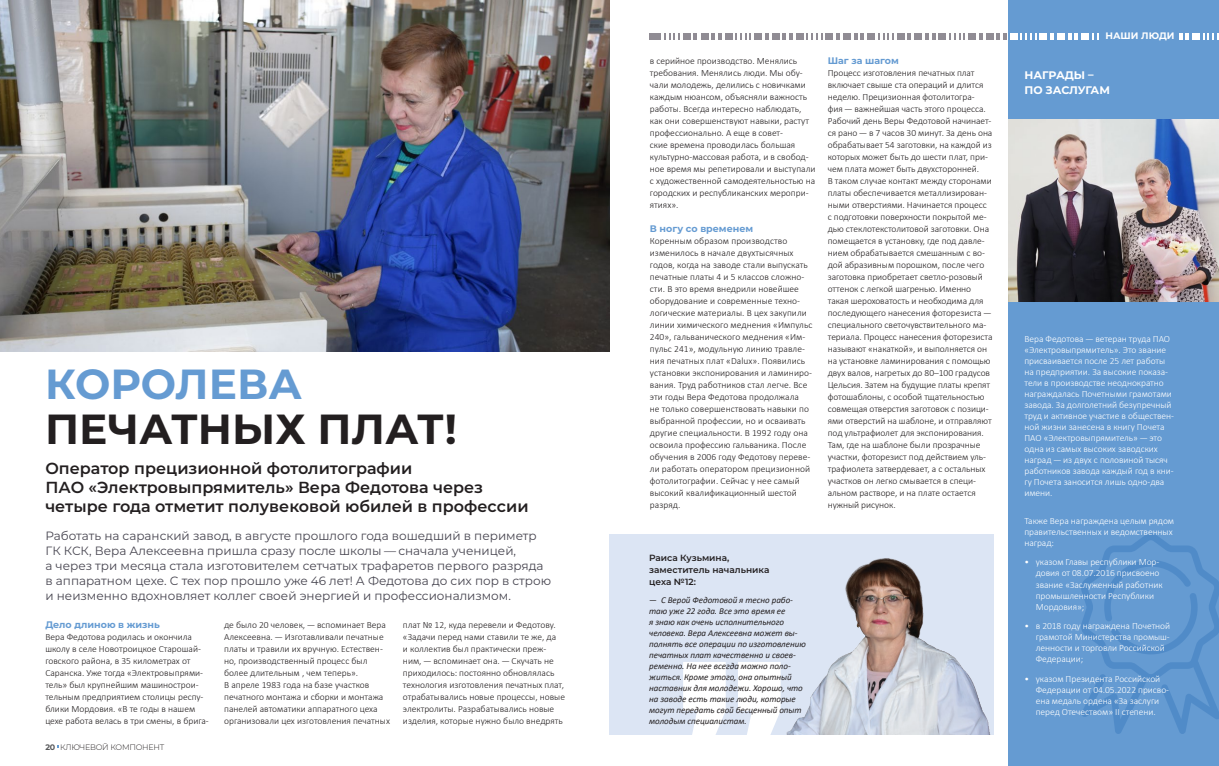
<style>
.page{position:relative;width:1219px;height:766px;background:#fff}
.page>*{position:absolute;margin:0;border:0;box-sizing:border-box;transform-origin:0 0}
.t1{font:700 42px "Montserrat";color:#231f20}
.t2{font:700 42px "Montserrat";color:#659bd2}
.t3{font:600 16px/19px "Montserrat";color:#231f20}
.t4{font:12px/15px "Montserrat";color:#46444f}
.t5{font:700 11px/15px "Montserrat";letter-spacing:-.005em;color:#fff}
.t6{font:300 9.5px/12px "Calibri";color:#231f20}
.t7{font:300 9.5px/11px "Calibri";letter-spacing:-.005em;color:#fff}
.t8{font:700 9.5px "Montserrat";color:#659bd2}
.t9{font:700 9.4px "Montserrat";color:#fff}
.t10{font:italic 9px/11px "Calibri";letter-spacing:-.005em;color:#231f20}
.t11{font:600 9px/12px "Montserrat";color:#231f20}
.t12{font:300 8px "Montserrat";letter-spacing:-.03em;color:#231f20}
.s1{font-weight:700;color:#58595b}
.s2{font-size:8.5px}
</style>
<div class="page">
<div style="left:1008px;top:0;width:211px;height:765px;background:#659bd2"></div>
<img style="left:0;top:0;width:609px;height:351px">
<div style="left:1057px;top:33px;width:8px;height:7px;background:#fff"></div>
<div style="left:1081px;top:33px;width:8px;height:7px;background:#fff"></div>
<svg style="left:1068px;top:33px;width:10px;height:7px"></svg>
<svg style="left:1092px;top:33px;width:2px;height:7px"></svg>
<div style="left:986px;top:33px;width:8px;height:7px;background:#908c94"></div>
<div style="left:1010px;top:33px;width:8px;height:7px;background:#fff"></div>
<div style="left:1039px;top:33px;width:8px;height:7px;background:#fff"></div>
<svg style="left:996px;top:33px;width:11px;height:7px"></svg>
<svg style="left:1050px;top:33px;width:4px;height:7px"></svg>
<svg style="left:1020px;top:33px;width:16px;height:7px"></svg>
<div style="left:914px;top:33px;width:8px;height:7px;background:#908c94"></div>
<div style="left:938px;top:33px;width:8px;height:7px;background:#908c94"></div>
<div style="left:968px;top:33px;width:8px;height:7px;background:#908c94"></div>
<svg style="left:925px;top:33px;width:11px;height:7px"></svg>
<svg style="left:979px;top:33px;width:3px;height:7px"></svg>
<svg style="left:949px;top:33px;width:16px;height:7px"></svg>
<div style="left:843px;top:33px;width:8px;height:7px;background:#908c94"></div>
<div style="left:867px;top:33px;width:8px;height:7px;background:#908c94"></div>
<div style="left:897px;top:33px;width:7px;height:7px;background:#908c94"></div>
<svg style="left:854px;top:33px;width:10px;height:7px"></svg>
<svg style="left:907px;top:33px;width:4px;height:7px"></svg>
<svg style="left:878px;top:33px;width:16px;height:7px"></svg>
<div style="left:772px;top:33px;width:8px;height:7px;background:#908c94"></div>
<div style="left:796px;top:33px;width:8px;height:7px;background:#908c94"></div>
<div style="left:825px;top:33px;width:8px;height:7px;background:#908c94"></div>
<svg style="left:782px;top:33px;width:11px;height:7px"></svg>
<svg style="left:836px;top:33px;width:4px;height:7px"></svg>
<svg style="left:806px;top:33px;width:17px;height:7px"></svg>
<div style="left:700px;top:33px;width:8px;height:7px;background:#908c94"></div>
<div style="left:725px;top:33px;width:7px;height:7px;background:#908c94"></div>
<div style="left:754px;top:33px;width:8px;height:7px;background:#908c94"></div>
<svg style="left:711px;top:33px;width:11px;height:7px"></svg>
<svg style="left:765px;top:33px;width:4px;height:7px"></svg>
<svg style="left:735px;top:33px;width:16px;height:7px"></svg>
<div style="left:649px;top:33px;width:12px;height:7px;background:#908c94"></div>
<div style="left:683px;top:33px;width:8px;height:7px;background:#908c94"></div>
<svg style="left:693px;top:33px;width:4px;height:7px"></svg>
<svg style="left:664px;top:33px;width:16px;height:7px"></svg>
<div style="left:1097px;top:33px;width:8px;height:7px;background:#fff"></div>
<div style="left:1192px;top:33px;width:8px;height:7px;background:#fff"></div>
<svg style="left:1179px;top:33px;width:10px;height:7px"></svg>
<svg style="left:1203px;top:33px;width:16px;height:7px"></svg>
<div style="left:1099px;top:30px;width:80px;height:11px;background:#659bd2"></div>
<div style="left:609px;top:534px;width:385px;height:200px;background:#dce5f4"></div>
<svg style="left:683px;top:661px;width:98px;height:74px"></svg>
<img style="left:781px;top:552px;width:213px;height:182px">
<img style="left:1008px;top:119px;width:211px;height:182px">
<svg style="left:1081px;top:534px;width:138px;height:199px"></svg>
<h1 class="t2" style="left:45px;top:353px;width:258px">КОРОЛЕВА</h1>
<h1 class="t1" style="left:45px;top:398px;width:413px">ПЕЧАТНЫХ ПЛАТ!</h1>
<h2 class="t3" style="left:45px;top:458px;width:485px">Оператор прецизионной фотолитографии<br>ПАО «Электровыпрямитель» Вера Федотова через четыре года отметит полувековой юбилей в профессии</h2>
<p class="t4" style="left:45px;top:527px;width:507px">Работать на саранский завод, в августе прошлого года вошедший в периметр ГК КСК, Вера Алексеевна пришла сразу после школы — сначала ученицей,<br>а через три месяца стала изготовителем сетчатых трафаретов первого разряда в аппаратном цехе. С тех пор прошло уже 46 лет! А Федотова до сих пор в строю и неизменно вдохновляет коллег своей энергией и профессионализмом.</p>
<p class="t8" style="left:45px;top:617px;width:116px">Дело длиною в жизнь</p>
<p class="t6" style="left:45px;top:630px;width:165px">Вера Федотова родилась и окончила школу в селе Новотроицкое Старошай&shy;говского района, в 35 километрах от Саранска. Уже тогда «Электровыпрями&shy;тель» был крупнейшим машинострои&shy;тельным предприятием столицы респу&shy;блики Мордовия. «В те годы в нашем цехе работа велась в три смены, в брига-</p>
<p class="t6" style="left:224px;top:618px;width:167px">де было 20 человек, — вспоминает Вера Алексеевна. — Изготавливали печатные платы и травили их вручную. Естествен&shy;но, производственный процесс был более длительным , чем теперь».<br>В апреле 1983 года на базе участков печатного монтажа и сборки и монтажа панелей автоматики аппаратного цеха организовали цех изготовления печатных</p>
<p class="t6" style="left:403px;top:618px;width:164px">плат № 12, куда перевели и Федотову. «Задачи перед нами ставили те же, да<br>и коллектив был практически преж&shy;ним, — вспоминает она. — Скучать не приходилось: постоянно обновлялась технология изготовления печатных плат, отрабатывались новые процессы, новые электролиты. Разрабатывались новые изделия, которые нужно было внедрять</p>
<p class="t12" style="left:45px;top:741px;width:120px"><span class="s1">20</span> КЛЮЧЕВОЙ КОМПОНЕНТ</p>
<p class="t6" style="left:650px;top:54px;width:167px">в серийное производство. Менялись требования. Менялись люди. Мы обу&shy;чали молодежь, делились с новичками каждым нюансом, объясняли важность работы. Всегда интересно наблюдать, как они совершенствуют навыки, растут профессионально. А еще в совет-<br>ские времена проводилась большая культурно--массовая работа, и в свобод&shy;ное время мы репетировали и выступали с художественной самодеятельностью на городских и республиканских меропри&shy;ятиях».</p>
<p class="t8" style="left:650px;top:221px;width:105px">В ногу со временем</p>
<p class="t6" style="left:650px;top:234px;width:164px">Коренным образом производство изменилось в начале двухтысячных годов, когда на заводе стали выпускать печатные платы 4 и 5 классов сложно&shy;сти. В это время внедрили новейшее оборудование и современные техно&shy;логические материалы. В цех закупили линии химического меднения «Импульс 240», гальванического меднения «Им&shy;пульс 241», модульную линию травле&shy;ния печатных плат «Dalux». Появились установки экспонирования и ламиниро&shy;вания. Труд работников стал легче. Все эти годы Вера Федотова продолжала<br>не только совершенствовать навыки по выбранной профессии, но и осваивать другие специальности. В 1992 году она освоила профессию гальваника. После обучения в 2006 году Федотову переве&shy;ли работать оператором прецизионной фотолитографии. Сейчас у нее самый высокий квалификационный шестой разряд.</p>
<p class="t8" style="left:828px;top:53px;width:73px">Шаг за шагом</p>
<p class="t6" style="left:828px;top:66px;width:166px">Процесс изготовления печатных плат включает свыше ста операций и длится неделю. Прецизионная фотолитогра-<br>фия — важнейшая часть этого процесса.<br>Рабочий день Веры Федотовой начинает&shy;ся рано — в 7 часов 30 минут. За день она обрабатывает 54 заготовки, на каждой из которых может быть до шести плат, при&shy;чем плата может быть двухсторонней.<br>В таком случае контакт между сторонами платы обеспечивается металлизирован&shy;ными отверстиями. Начинается процесс с подготовки поверхности покрытой ме&shy;дью стеклотекстолитовой заготовки. Она помещается в установку, где под давле&shy;нием обрабатывается смешанным с во&shy;дой абразивным порошком, после чего заготовка приобретает светло--розовый оттенок с легкой шагренью. Именно такая шероховатость и необходима для последующего нанесения фоторезиста — специального светочувствительного ма&shy;териала. Процесс нанесения фоторезиста называют «накаткой», и выполняется он на установке ламинирования с помощью двух валов, нагретых до 80–100 градусов Цельсия. Затем на будущие платы крепят фотошаблоны, с особой тщательностью совмещая отверстия заготовок с позици&shy;ями отверстий на шаблоне, и отправляют под ультрафиолет для экспонирования.<br>Там, где на шаблоне были прозрачные участки, фоторезист под действием уль&shy;трафиолета затвердевает, а с остальных участков он легко смывается в специ&shy;альном растворе, и на плате остается нужный рисунок.</p>
<p class="t11" style="left:649px;top:551px;width:122px">Раиса Кузьмина, заместитель начальника цеха №12:</p>
<p class="t10" style="left:649px;top:594px;width:158px"><span class="s2">—</span> С Верой Федотовой я тесно рабо&shy;таю уже 22 года. Все это время ее<br>я знаю как очень исполнительного человека. Вера Алексеевна может вы&shy;полнять все операции по изготовлению печатных плат качественно и своев&shy;ременно. На нее всегда можно поло&shy;житься. Кроме этого, она опытный наставник для молодежи. Хорошо, что на заводе есть такие люди, которые могут передать свой бесценный опыт молодым специалистам.</p>
<p class="t9" style="left:1105px;top:29px;width:71px">НАШИ ЛЮДИ</p>
<p class="t5" style="left:1024px;top:67px;width:87px">НАГРАДЫ –<br>ПО ЗАСЛУГАМ</p>
<p class="t7" style="left:1024px;top:333px;width:151px">Вера Федотова — ветеран труда ПАО «Электровыпрямитель». Это звание присваивается после 25 лет работы на предприятии. За высокие показа&shy;тели в производстве неоднократно награждалась Почетными грамотами завода. За долголетний безупречный труд и активное участие в обществен&shy;ной жизни занесена в книгу Почета<br>ПАО «Электровыпрямитель» — это одна из самых высоких заводских наград — из двух с половиной тысяч работников завода каждый год в кни&shy;гу Почета заносится лишь одно-два имени.</p>
<p class="t7" style="left:1024px;top:515px;width:151px">Также Вера награждена целым рядом правительственных и ведомственных наград:</p>
<p class="t7" style="left:1036px;top:556px;width:128px;text-indent:-11px">• указом Главы республики Мор&shy;довия от 08.07.2016 присвоено звание «Заслуженный работник промышленности Республики<br>Мордовия»;</p>
<p class="t7" style="left:1036px;top:620px;width:136px;text-indent:-11px">• в 2018 году награждена Почетной грамотой Министерства промыш&shy;ленности и торговли Российской<br>Федерации;</p>
<p class="t7" style="left:1036px;top:672px;width:135px;text-indent:-11px">• указом Президента Российской<br>Федерации от 04.05.2022 присво&shy;ена медаль ордена «За заслуги перед Отечеством» II степени.</p>
</div>
